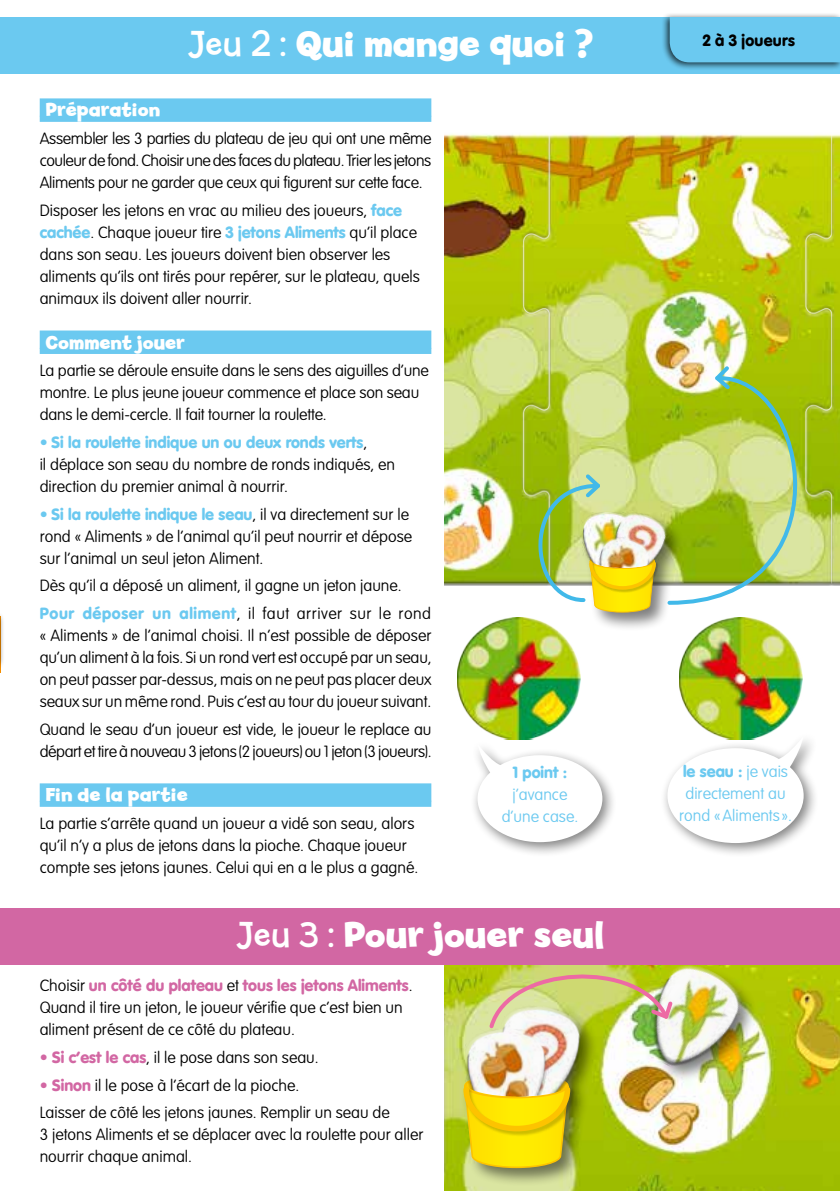
<style>
.page{position:relative;width:840px;height:1191px;background:#fff}
.page>*{position:absolute;margin:0;border:0;box-sizing:border-box;transform-origin:0 0}
.t1{font:700 38px "Billy";color:#fff}
.t2{font:700 20px "Billy";color:#fff}
.t3{font:100 16px/22px "VAG Rounded";color:#000}
.t4{font:100 16px/22px "VAG Rounded";letter-spacing:-.025em;color:#000}
.t5{font:100 16px/22px "VAG Rounded";color:#6bc9f0;text-align:center}
.t6{font:900 16px "VAG Rounded";letter-spacing:.015em;color:#000}
.t7{font:900 16px "VAG Rounded";color:#6bc9f0}
.s1{font-weight:400}
.s2{font-weight:900;color:#6bc9f0}
.s3{color:#6bc9f0}
.s4{font-weight:900;color:#d267a3}
.s5{font-weight:900}
</style>
<div class="page">
<img style="left:679px;top:617px;width:123px;height:114px">
<img style="left:457px;top:617px;width:123px;height:122px">
<img style="left:444px;top:134px;width:395px;height:451px">
<img style="left:444px;top:964px;width:395px;height:227px">
<div style="left:580px;top:510px;width:104px;height:121px;background:#000;opacity:.5"></div>
<img style="left:657px;top:568px;width:2px;height:25px">
<img style="left:657px;top:506px;width:8px;height:62px">
<div style="left:460px;top:1004px;width:139px;height:183px;background:#000;opacity:.5"></div>
<img style="left:572px;top:1096px;width:3px;height:41px">
<svg style="left:461px;top:1055px;width:111px;height:113px;background:#ead40d"></svg>
<img style="left:549px;top:1031px;width:38px;height:65px">
<img style="left:464px;top:1028px;width:85px;height:68px">
<div style="left:650px;top:964px;width:108px;height:120px;background:#000;opacity:.5"></div>
<img style="left:629px;top:964px;width:123px;height:120px">
<div style="left:40px;top:98px;width:391px;height:18px;background:#6bc9f0"></div>
<div style="left:40px;top:116px;width:391px;height:6px;background:#6bc9f0"></div>
<div style="left:40px;top:330px;width:391px;height:18px;background:#6bc9f0"></div>
<div style="left:40px;top:348px;width:391px;height:6px;background:#6bc9f0"></div>
<div style="left:40px;top:783px;width:391px;height:18px;background:#6bc9f0"></div>
<div style="left:40px;top:801px;width:391px;height:6px;background:#6bc9f0"></div>
<div style="left:0;top:17px;width:839px;height:57px;background:#6bc9f0"></div>
<div style="left:0;top:908px;width:839px;height:56px;background:#d267a3"></div>
<hr style="left:0;top:612px;width:4px;height:58px;background:#000;opacity:.75">
<div style="left:661px;top:13px;width:178px;height:58px;background:#000;opacity:.75"></div>
<svg style="left:669px;top:17px;width:170px;height:45px"></svg>
<img style="left:519px;top:471px;width:138px;height:141px">
<img style="left:486px;top:964px;width:189px;height:67px">
<svg style="left:665px;top:374px;width:174px;height:233px;background:#b5cd5c"></svg>
<svg style="left:711px;top:362px;width:22px;height:31px"></svg>
<div style="left:470px;top:739px;width:147px;height:118px;background:#000;opacity:.5"></div>
<svg style="left:477px;top:744px;width:125px;height:98px"></svg>
<div style="left:659px;top:731px;width:159px;height:127px;background:#000;opacity:.5"></div>
<svg style="left:667px;top:736px;width:136px;height:107px"></svg>
<h1 class="t1" style="left:187px;top:22px;width:408px"><span class="s1">Jeu 2 :</span> Qui mange quoi ?</h1>
<p class="t2" style="left:45px;top:99px;width:116px">Préparation</p>
<p class="t3" style="left:40px;top:127px;width:393px;text-align:justify">Assembler les 3 parties du plateau de jeu qui ont une même couleur de fond. Choisir une des faces du plateau. Trier les jetons Aliments pour ne garder que ceux qui figurent sur cette face.</p>
<p class="t3" style="left:40px;top:199px;width:381px">Disposer les jetons en vrac au milieu des joueurs, <span class="s2">face cachée</span>. Chaque joueur tire <span class="s2">3 jetons Aliments</span> qu’il place dans son seau. Les joueurs doivent bien observer les aliments qu’ils ont tirés pour repérer, sur le plateau, quels animaux ils doivent aller nourrir.</p>
<p class="t2" style="left:45px;top:331px;width:141px">Comment jouer</p>
<p class="t3" style="left:40px;top:359px;width:390px">La partie se déroule ensuite dans le sens des aiguilles d’une montre. Le plus jeune joueur commence et place son seau dans le demi-cercle. Il fait tourner la roulette.</p>
<p class="t3" style="left:40px;top:431px;width:357px"><span class="s3">•</span> <span class="s2">Si la roulette indique un ou deux ronds verts</span>,<br>il déplace son seau du nombre de ronds indiqués, en direction du premier animal à nourrir.</p>
<p class="t3" style="left:40px;top:503px;width:373px"><span class="s3">•</span> <span class="s2">Si la roulette indique le seau</span>, il va directement sur le rond « Aliments » de l’animal qu’il peut nourrir et dépose sur l’animal un seul jeton Aliment.</p>
<p class="t3" style="left:40px;top:572px;width:393px;line-height:27.6px">Dès qu’il a déposé un aliment, il gagne un jeton jaune.<br><span class="s2">Pour déposer un aliment</span>, il faut arriver sur le rond</p>
<p class="t3" style="left:40px;top:624px;width:393px;text-align:justify">« Aliments » de l’animal choisi. Il n’est possible de déposer qu’un aliment à la fois. Si un rond vert est occupé par un seau, on peut passer par-dessus, mais on ne peut pas placer deux seaux sur un même rond. Puis c’est au tour du joueur suivant.</p>
<p class="t4" style="left:40px;top:718px;width:393px">Quand le seau d’un joueur est vide, le joueur le replace au départ et tire à nouveau 3 jetons (2 joueurs) ou 1 jeton (3 joueurs).</p>
<p class="t2" style="left:45px;top:783px;width:144px">Fin de la partie</p>
<p class="t3" style="left:40px;top:812px;width:380px">La partie s’arrête quand un joueur a vidé son seau, alors qu’il n’y a plus de jetons dans la pioche. Chaque joueur compte ses jetons jaunes. Celui qui en a le plus a gagné.</p>
<p class="t7" style="left:512px;top:763px;width:56px">1 point :</p>
<p class="t5" style="left:501px;top:783px;width:78px">j’avance d’une case.</p>
<h1 class="t1" style="left:235px;top:913px;width:370px"><span class="s1">Jeu 3 :</span> Pour jouer seul</h1>
<p class="t3" style="left:40px;top:974px;width:374px">Choisir <span class="s4">un côté du plateau</span> et <span class="s4">tous les jetons Aliments</span>.<br>Quand il tire un jeton, le joueur vérifie que c’est bien un aliment présent de ce côté du plateau.</p>
<p class="t3" style="left:40px;top:1046px;width:280px"><span class="s4">• Si c’est le cas</span>, il le pose dans son seau.</p>
<p class="t3" style="left:40px;top:1071px;width:351px;line-height:27.6px"><span class="s4">• Sinon</span> il le pose à l’écart de la pioche.<br>Laisser de côté les jetons jaunes. Remplir un seau de</p>
<p class="t3" style="left:40px;top:1123px;width:385px">3 jetons Aliments et se déplacer avec la roulette pour aller nourrir chaque animal.</p>
<p class="t6" style="left:702px;top:31px;width:94px">2 à 3 joueurs</p>
<p class="t5" style="left:678px;top:761px;width:114px"><span class="s5">le seau :</span> je vais directement au rond «Aliments ».</p>
</div>
